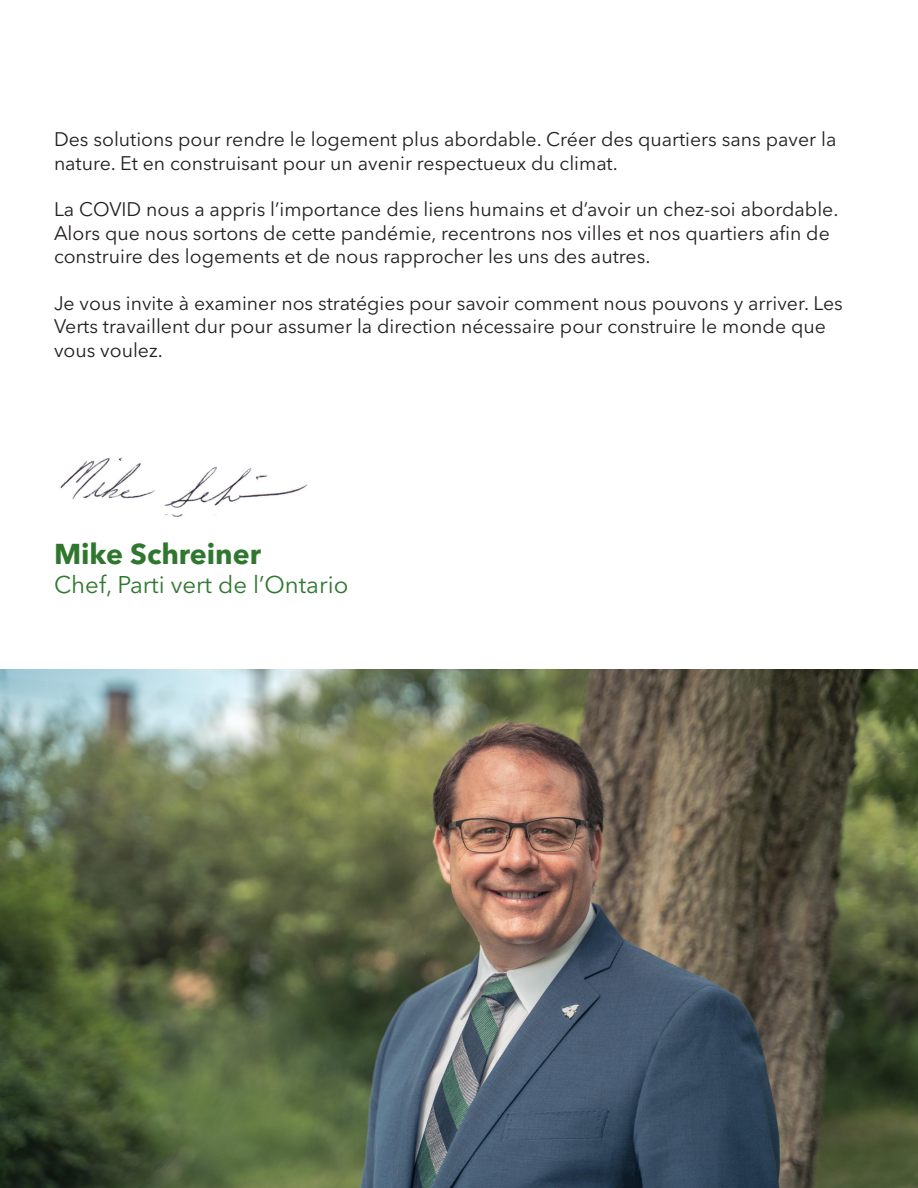
<style>
.page{position:relative;width:918px;height:1188px;background:#fff}
.page>*{position:absolute;margin:0;border:0;box-sizing:border-box;transform-origin:0 0}
.t1{font:700 28.5px "Avenir Next LT Pro";color:#2f772f}
.t2{font:24px "Avenir Next LT Pro";color:#2f772f}
.t3{font:19.5px/23.4px "Avenir Next LT Pro";color:#231f20}
</style>
<div class="page">
<img style="left:60px;top:457px;width:248px;height:60px">
<img style="left:0;top:670px;width:918px;height:518px">
<p class="t3" style="left:54px;top:128px;width:784px">Des solutions pour rendre le logement plus abordable. Créer des quartiers sans paver la nature. Et en construisant pour un avenir respectueux du climat.</p>
<p class="t3" style="left:54px;top:198px;width:786px">La COVID nous a appris l’importance des liens humains et d’avoir un chez-soi abordable.<br>Alors que nous sortons de cette pandémie, recentrons nos villes et nos quartiers afin de construire des logements et de nous rapprocher les uns des autres.</p>
<p class="t3" style="left:54px;top:292px;width:790px">Je vous invite à examiner nos stratégies pour savoir comment nous pouvons y arriver. Les<br>Verts travaillent dur pour assumer la direction nécessaire pour construire le monde que vous voulez.</p>
<p class="t1" style="left:54px;top:536px;width:208px">Mike Schreiner</p>
<p class="t2" style="left:54px;top:570px;width:296px">Chef, Parti vert de l’Ontario</p>
</div>
